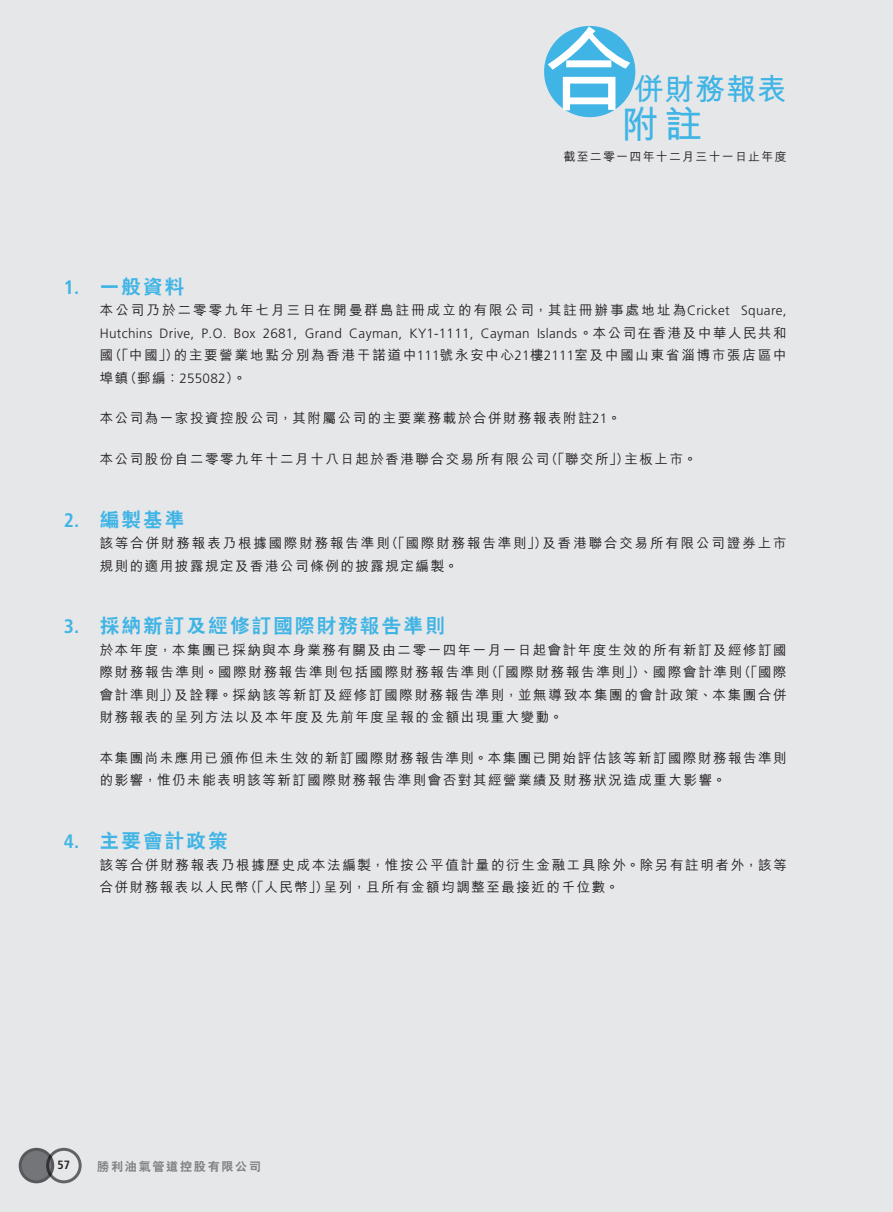
<style>
.page{position:relative;width:893px;height:1212px;background:#e6e7e9}
.page>*{position:absolute;margin:0;border:0;box-sizing:border-box;transform-origin:0 0}
.t1{font:700 90px "M Hei HK";color:#fff}
.t2{font:700 37.5px "M Hei HK";color:#3fb4e5}
.t3{font:700 30px "M Hei HK";letter-spacing:.025em;color:#3fb4e5}
._03_H1{font:800 19.5px "C Hei 2 HK";letter-spacing:.115em;color:#3fb4e5}
._03_H1-2{font:700 condensed 19.5px "Frutiger LT Std";color:#3fb4e5}
._12___P2{font:500 13.5px/22.5px "M Hei HK";letter-spacing:.115em;color:#231f20}
._12___P2-2{font:500 13.5px/22.5px "M Hei HK";letter-spacing:.155em;color:#231f20}
._12___P2-3{font:300 13.5px "Frutiger LT Std";letter-spacing:.025em;color:#231f20}
._12___P2-4{font:500 13.5px "M Hei HK";letter-spacing:.14em;color:#231f20}
.t4{font:500 12px "M Hei HK";letter-spacing:.1em;color:#231f20}
.t5{font:800 12px "C Hei 2 HK";letter-spacing:.15em;color:#808285}
.t6{font:700 condensed 12px "Frutiger LT Std";color:#231f20}
.s1{font-family:"Frutiger LT Std";font-weight:300}
</style>
<div class="page">
<div style="left:46px;top:1148px;width:36px;height:35px;border:3px solid #636366;border-radius:50%"></div>
<svg style="left:20px;top:1149px;width:33px;height:33px"></svg>
<div style="left:19px;top:1148px;width:35px;height:35px;border:3px solid #636366;border-radius:50%"></div>
<div style="left:544px;top:26px;width:91px;height:91px;background:#3fb4e5;border-radius:50%"></div>
<h1 class="t1" style="left:544px;top:6px;width:91px">合</h1>
<h3 class="t3" style="left:634px;top:67px;width:154px">併財務報表</h3>
<h2 class="t2" style="left:621px;top:97px;width:83px">附註</h2>
<p class="t4" style="left:563px;top:147px;width:225px">截至二零一四年十二月三十一日止年度</p>
<p class="_03_H1-2" style="left:64px;top:275px;width:17px">1.</p>
<p class="_03_H1" style="left:100px;top:274px;width:86px">一般資料</p>
<p class="_12___P2-2" style="left:537px;top:298px;width:251px;text-indent:-437px">本公司乃於二零零九年七月三日在開曼群島註冊成立的有限公司，其註冊辦事處地址為<span class="s1">Cricket<br>Islands</span>。本公司在香港及中華人民共和</p>
<p class="_12___P2-3" style="left:741px;top:303px;width:47px">Square,</p>
<p class="_12___P2-3" style="left:100px;top:325px;width:54px">Hutchins</p>
<p class="_12___P2-3" style="left:305px;top:325px;width:39px">Grand</p>
<p class="_12___P2-3" style="left:160px;top:325px;width:68px">Drive O.P, .</p>
<p class="_12___P2-3" style="left:349px;top:325px;width:54px">Cayman,</p>
<p class="_12___P2-3" style="left:481px;top:325px;width:50px">Cayman</p>
<p class="_12___P2-3" style="left:263px;top:325px;width:36px">2681,</p>
<p class="_12___P2-3" style="left:234px;top:325px;width:23px">Box</p>
<p class="_12___P2-3" style="left:410px;top:325px;width:65px">KY1-1111,</p>
<p class="_12___P2" style="left:174px;top:343px;width:614px">的主要營業地點分別為香港干諾道中<span class="s1">111</span>號永安中心<span class="s1">21</span>樓<span class="s1">2111</span>室及中國山東省淄博市張店區中</p>
<p class="_12___P2" style="left:108px;top:343px;width:72px">（「中國」）</p>
<p class="_12___P2" style="left:100px;top:343px;width:15px">國</p>
<p class="_12___P2" style="left:100px;top:365px;width:30px">埠鎮</p>
<p class="_12___P2" style="left:100px;top:406px;width:523px">本公司為一家投資控股公司，其附屬公司的主要業務載於合併財務報表附註<span class="s1">21</span>。</p>
<p class="_12___P2" style="left:123px;top:365px;width:124px">（郵編：<span class="s1">255082</span> 。(</p>
<p class="_12___P2" style="left:100px;top:446px;width:451px">本公司股份自二零零九年十二月十八日起於香港聯合交易所有限公司</p>
<p class="_12___P2" style="left:545px;top:446px;width:86px">（「聯交所」）</p>
<p class="_12___P2" style="left:624px;top:446px;width:74px">主板上市。</p>
<p class="_03_H1-2" style="left:64px;top:508px;width:17px">2.</p>
<p class="_03_H1" style="left:100px;top:506px;width:86px">編製基準</p>
<p class="_12___P2" style="left:100px;top:531px;width:360px">該等合併財務報表乃根據國際財務報告準則<br>規則的適用披露規定及香港公司條例的披露規定編製。</p>
<p class="_12___P2-4" style="left:543px;top:533px;width:245px">及香港聯合交易所有限公司證券上市</p>
<p class="_12___P2-4" style="left:385px;top:533px;width:164px">（「國際財務報告準則」）</p>
<p class="_03_H1-2" style="left:64px;top:615px;width:17px">3.</p>
<p class="_03_H1" style="left:100px;top:613px;width:347px">採納新訂及經修訂國際財務報告準則</p>
<p class="_12___P2" style="left:100px;top:637px;width:688px;text-align:right">於本年度，本集團已採納與本身業務有關及由二零一四年一月一日起會計年度生效的所有新訂及經修訂國（「國際</p>
<p class="_12___P2" style="left:485px;top:660px;width:259px">（「國際財務報告準則」）、國際會計準則</p>
<p class="_12___P2" style="left:175px;top:660px;width:613px;text-indent:-75px">際財務報告準則。國際財務報告準則包括國際財務報告準則<br>及詮釋。採納該等新訂及經修訂國際財務報告準則，並無導致本集團的會計政策、本集團合併</p>
<p class="_12___P2" style="left:100px;top:682px;width:465px">會計準則」）<br>財務報表的呈列方法以及本年度及先前年度呈報的金額出現重大變動。</p>
<p class="_12___P2" style="left:100px;top:745px;width:688px">本集團尚未應用已頒佈但未生效的新訂國際財務報告準則。本集團已開始評估該等新訂國際財務報告準則的影響，惟仍未能表明該等新訂國際財務報告準則會否對其經營業績及財務狀況造成重大影響。</p>
<p class="_03_H1-2" style="left:64px;top:830px;width:17px">4.</p>
<p class="_03_H1" style="left:100px;top:828px;width:130px">主要會計政策</p>
<p class="_12___P2" style="left:324px;top:852px;width:465px;text-indent:-224px">該等合併財務報表乃根據歷史成本法編製，惟按公平值計量的衍生金融工具除外。除另有註明者外，該等呈列，且所有金額均調整至最接近的千位數。</p>
<p class="_12___P2" style="left:100px;top:875px;width:150px">合併財務報表以人民幣</p>
<p class="_12___P2" style="left:244px;top:875px;width:86px">（「人民幣」）</p>
<p class="t6" style="left:58px;top:1158px;width:14px">57</p>
<p class="t5" style="left:97px;top:1158px;width:165px">勝利油氣管道控股有限公司</p>
</div>
